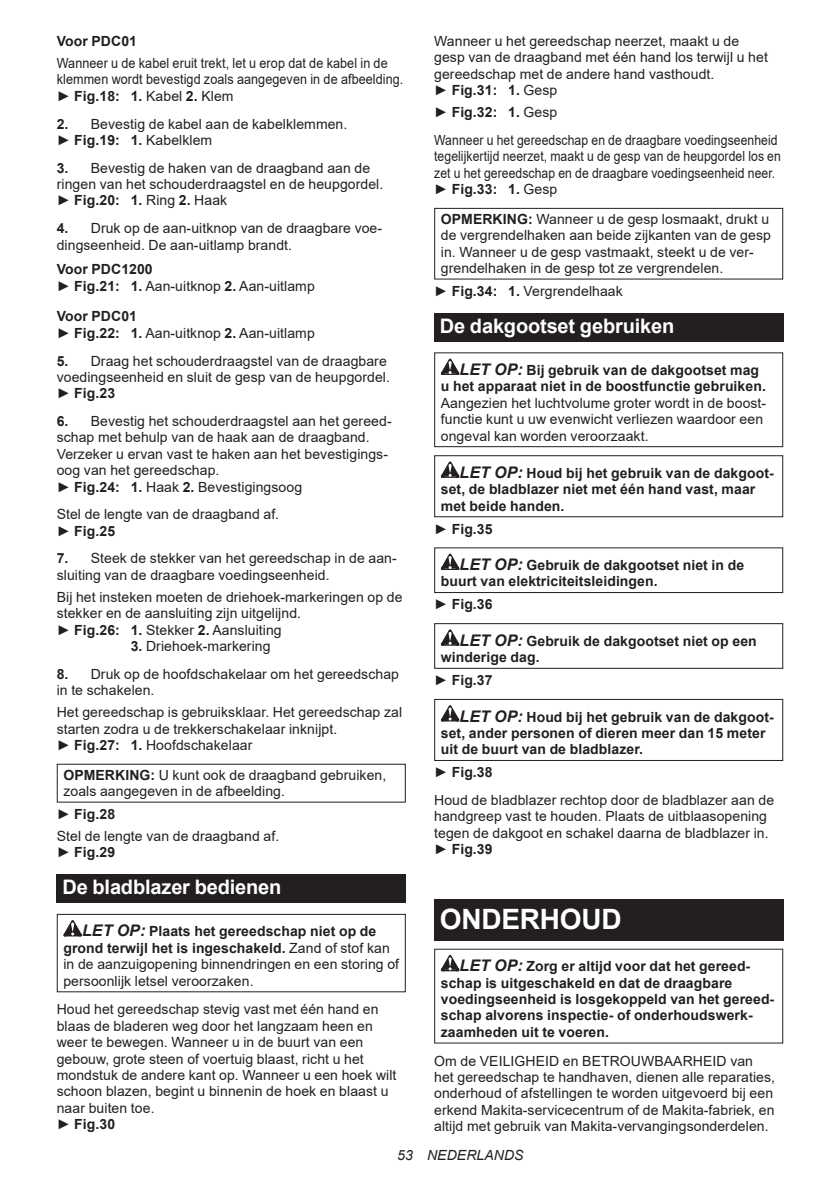
<style>
.page{position:relative;width:840px;height:1191px;background:#fff}
.page>*{position:absolute;margin:0;border:0;box-sizing:border-box;transform-origin:0 0}
.t1{font:700 28px "Arial";letter-spacing:-.01em;color:#fff}
.t2{font:700 20px "Arial";letter-spacing:-.01em;color:#fff}
.t3{font:14px/16.4px "Arial";letter-spacing:.005em;color:#231f20}
.t4{font:700 14px/16.4px "Arial";letter-spacing:.005em;color:#231f20}
.t5{font:14px/16.4px "Arial";letter-spacing:.005em;color:#231f20;scale:.9 1}
.t6{font:14px/16.4px "Arial";letter-spacing:.005em;color:#231f20;scale:.87 1}
.t7{font:italic 14px "Arial";letter-spacing:.005em;color:#231f20}
.s1{font-weight:700}
.s2{font-weight:400}
.s3{font-weight:700;font-style:italic;font-size:16px}
.s4{font-style:italic;font-size:16px}
</style>
<div class="page">
<div style="left:57px;top:874px;width:348px;height:29px;background:#231f20"></div>
<svg style="left:63px;top:920px;width:19px;height:16px"></svg>
<div style="left:57px;top:914px;width:348px;height:78px;border:1px solid #231f20"></div>
<div style="left:434px;top:208px;width:348px;height:71px;border:1px solid #231f20"></div>
<div style="left:434px;top:313px;width:348px;height:28px;background:#231f20"></div>
<svg style="left:440px;top:358px;width:19px;height:17px"></svg>
<div style="left:434px;top:352px;width:348px;height:95px;border:1px solid #231f20"></div>
<svg style="left:440px;top:461px;width:19px;height:17px"></svg>
<div style="left:434px;top:455px;width:348px;height:62px;border:1px solid #231f20"></div>
<svg style="left:440px;top:553px;width:19px;height:17px"></svg>
<div style="left:434px;top:547px;width:348px;height:46px;border:1px solid #231f20"></div>
<svg style="left:440px;top:629px;width:19px;height:17px"></svg>
<div style="left:434px;top:623px;width:348px;height:46px;border:1px solid #231f20"></div>
<svg style="left:440px;top:705px;width:19px;height:16px"></svg>
<div style="left:434px;top:699px;width:348px;height:62px;border:1px solid #231f20"></div>
<div style="left:434px;top:899px;width:348px;height:41px;background:#231f20"></div>
<svg style="left:440px;top:955px;width:19px;height:16px"></svg>
<p class="t4" style="left:57px;top:33px;width:82px">Voor PDC01</p>
<p class="t5" style="left:57px;top:55px;width:386px">Wanneer u de kabel eruit trekt, let u erop dat de kabel in de klemmen wordt bevestigd zoals aangegeven in de afbeelding. ► <span class="s1">Fig.18: 1.</span> Kabel <span class="s1">2.</span> Klem</p>
<p class="t3" style="left:57px;top:115px;width:292px"><span class="s1">2.</span> Bevestig de kabel aan de kabelklemmen. ► <span class="s1">Fig.19: 1.</span> Kabelklem</p>
<p class="t3" style="left:57px;top:159px;width:328px"><span class="s1">3.</span> Bevestig de haken van de draagband aan de ringen van het schouderdraagstel en de heupgordel. ► <span class="s1">Fig.20: 1.</span> Ring <span class="s1">2.</span> Haak</p>
<p class="t3" style="left:57px;top:220px;width:327px"><span class="s1">4.</span> Druk op de aan-uitknop van de draagbare voe&shy;dingseenheid. De aan-uitlamp brandt.</p>
<p class="t3" style="left:57px;top:261px;width:259px"><span class="s1">Voor PDC1200<br></span>► <span class="s1">Fig.21: 1.</span> Aan-uitknop <span class="s1">2.</span> Aan-uitlamp</p>
<p class="t3" style="left:57px;top:308px;width:259px"><span class="s1">Voor PDC01<br></span>► <span class="s1">Fig.22: 1.</span> Aan-uitknop <span class="s1">2.</span> Aan-uitlamp</p>
<p class="t3" style="left:57px;top:352px;width:334px"><span class="s1">5.</span> Draag het schouderdraagstel van de draagbare voedingseenheid en sluit de gesp van de heupgordel. ► <span class="s1">Fig.23</span></p>
<p class="t3" style="left:57px;top:413px;width:336px"><span class="s1">6.</span> Bevestig het schouderdraagstel aan het gereed&shy;schap met behulp van de haak aan de draagband.<br>Verzeker u ervan vast te haken aan het bevestigings&shy;oog van het gereedschap.<br>► <span class="s1">Fig.24: 1.</span> Haak <span class="s1">2.</span> Bevestigingsoog</p>
<p class="t3" style="left:57px;top:506px;width:224px">Stel de lengte van de draagband af. ► <span class="s1">Fig.25</span></p>
<p class="t3" style="left:57px;top:550px;width:341px"><span class="s1">7.</span> Steek de stekker van het gereedschap in de aan&shy;sluiting van de draagbare voedingseenheid.</p>
<p class="t3" style="left:57px;top:588px;width:347px">Bij het insteken moeten de driehoek-markeringen op de stekker en de aansluiting zijn uitgelijnd.<br>► <span class="s1">Fig.26: 1.</span> Stekker <span class="s1">2.</span> Aansluiting</p>
<p class="t3" style="left:131px;top:638px;width:141px"><span class="s1">3.</span> Driehoek-markering</p>
<p class="t3" style="left:57px;top:665px;width:343px"><span class="s1">8.</span> Druk op de hoofdschakelaar om het gereedschap in te schakelen.</p>
<p class="t3" style="left:57px;top:704px;width:347px">Het gereedschap is gebruiksklaar. Het gereedschap zal starten zodra u de trekkerschakelaar inknijpt.<br>► <span class="s1">Fig.27: 1.</span> Hoofdschakelaar</p>
<p class="t3" style="left:63px;top:766px;width:324px"><span class="s1">OPMERKING:</span> U kunt ook de draagband gebruiken, zoals aangegeven in de afbeelding.</p>
<p class="t3" style="left:57px;top:803px;width:224px;line-height:22px">► <span class="s1">Fig.28<br></span>Stel de lengte van de draagband af.</p>
<p class="t4" style="left:57px;top:844px;width:60px"><span class="s2">►</span> Fig.29</p>
<h2 class="t2" style="left:62px;top:873px;width:220px">De bladblazer bedienen</h2>
<p class="t3" style="left:63px;top:923px;width:337px;text-indent:19px"><span class="s3">LET OP:</span> <span class="s1">Plaats het gereedschap niet op de grond terwijl het is ingeschakeld.</span> Zand of stof kan in de aanzuigopening binnendringen en een storing of persoonlijk letsel veroorzaken.</p>
<p class="t3" style="left:57px;top:1001px;width:341px">Houd het gereedschap stevig vast met één hand en blaas de bladeren weg door het langzaam heen en weer te bewegen. Wanneer u in de buurt van een gebouw, grote steen of voertuig blaast, richt u het mondstuk de andere kant op. Wanneer u een hoek wilt schoon blazen, begint u binnenin de hoek en blaast u naar buiten toe.<br>► <span class="s1">Fig.30</span></p>
<p class="t3" style="left:434px;top:33px;width:335px">Wanneer u het gereedschap neerzet, maakt u de gesp van de draagband met één hand los terwijl u het gereedschap met de andere hand vasthoudt.<br>► <span class="s1">Fig.31: 1.</span> Gesp</p>
<p class="t3" style="left:434px;top:98px;width:345px;line-height:27.8px">► <span class="s1">Fig.32: 1.</span> Gesp<br>Wanneer u het gereedschap en de draagbare voedingseenheid</p>
<p class="t6" style="left:434px;top:148px;width:400px">tegelijkertijd neerzet, maakt u de gesp van de heupgordel los en zet u het gereedschap en de draagbare voedingseenheid neer. ► <span class="s1">Fig.33: 1.</span> Gesp</p>
<p class="t3" style="left:440px;top:210px;width:331px"><span class="s1">OPMERKING:</span> Wanneer u de gesp losmaakt, drukt u de vergrendelhaken aan beide zijkanten van de gesp in. Wanneer u de gesp vastmaakt, steekt u de ver&shy;grendelhaken in de gesp tot ze vergrendelen.</p>
<p class="t3" style="left:434px;top:283px;width:190px">► <span class="s1">Fig.34: 1.</span> Vergrendelhaak</p>
<h2 class="t2" style="left:439px;top:312px;width:236px">De dakgootset gebruiken</h2>
<p class="t4" style="left:440px;top:362px;width:326px;text-indent:19px"><span class="s4">LET OP:</span> Bij gebruik van de dakgootset mag u het apparaat niet in de boostfunctie gebruiken.</p>
<p class="t3" style="left:440px;top:394px;width:326px">Aangezien het luchtvolume groter wordt in de boost&shy;functie kunt u uw evenwicht verliezen waardoor een ongeval kan worden veroorzaakt.</p>
<p class="t4" style="left:440px;top:465px;width:334px;text-indent:19px"><span class="s4">LET OP:</span> Houd bij het gebruik van de dakgoot&shy;set, de bladblazer niet met één hand vast, maar met beide handen.</p>
<p class="t4" style="left:434px;top:521px;width:60px"><span class="s2">►</span> Fig.35</p>
<p class="t4" style="left:440px;top:557px;width:305px;text-indent:19px"><span class="s4">LET OP:</span> Gebruik de dakgootset niet in de buurt van elektriciteitsleidingen.</p>
<p class="t4" style="left:434px;top:596px;width:60px"><span class="s2">►</span> Fig.36</p>
<p class="t4" style="left:440px;top:633px;width:317px;text-indent:19px"><span class="s4">LET OP:</span> Gebruik de dakgootset niet op een winderige dag.</p>
<p class="t4" style="left:434px;top:672px;width:60px"><span class="s2">►</span> Fig.37</p>
<p class="t4" style="left:440px;top:708px;width:334px;text-indent:19px"><span class="s4">LET OP:</span> Houd bij het gebruik van de dakgoot&shy;set, ander personen of dieren meer dan 15 meter uit de buurt van de bladblazer.</p>
<p class="t3" style="left:434px;top:758px;width:341px;line-height:27.8px">► <span class="s1">Fig.38<br></span>Houd de bladblazer rechtop door de bladblazer aan de</p>
<p class="t3" style="left:434px;top:808px;width:336px;text-align:justify">handgreep vast te houden. Plaats de uitblaasopening tegen de dakgoot en schakel daarna de bladblazer in. ► <span class="s1">Fig.39</span></p>
<h1 class="t1" style="left:439px;top:899px;width:183px">ONDERHOUD</h1>
<p class="t4" style="left:440px;top:958px;width:335px;text-indent:19px"><span class="s4">LET OP:</span> Zorg er altijd voor dat het gereed&shy;schap is uitgeschakeld en dat de draagbare voedingseenheid is losgekoppeld van het gereed&shy;schap alvorens inspectie- of onderhoudswerk&shy;zaamheden uit te voeren.</p>
<p class="t3" style="left:434px;top:1052px;width:342px">Om de VEILIGHEID en BETROUWBAARHEID van het gereedschap te handhaven, dienen alle reparaties, onderhoud of afstellingen te worden uitgevoerd bij een erkend Makita-servicecentrum of de Makita-fabriek, en altijd met gebruik van Makita-vervangingsonderdelen.</p>
<p class="t7" style="left:397px;top:1146px;width:128px">53 NEDERLANDS</p>
</div>
